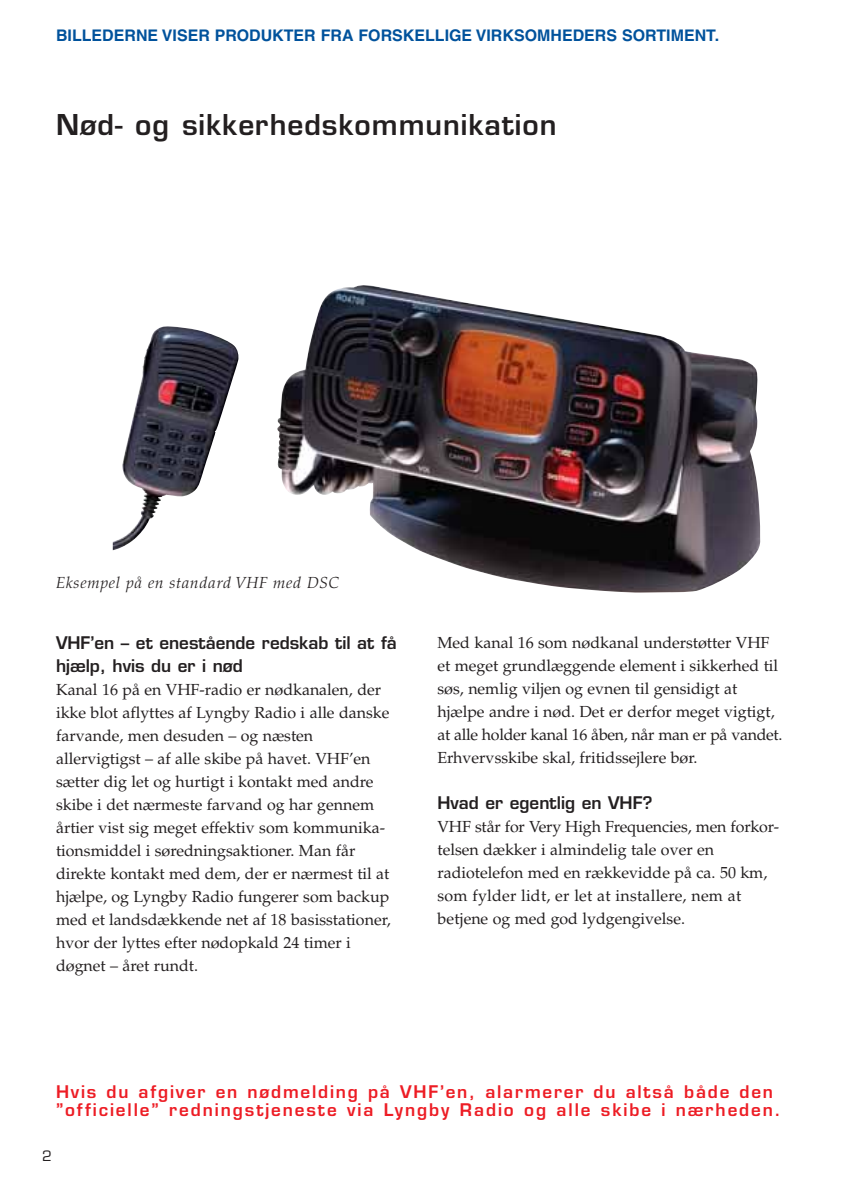
<style>
.page{position:relative;width:842px;height:1191px;background:#fff}
.page>*{position:absolute;margin:0;border:0;box-sizing:border-box;transform-origin:0 0}
.t1{font:600 28px "Eurostile";letter-spacing:.035em;color:#231f20}
.t2{font:600 17px/18px "Eurostile";letter-spacing:.115em;color:#ed1c24}
.t3{font:600 17px/23px "Eurostile";color:#231f20}
.t4{font:16px/23px "Palatino";color:#231f20}
.t5{font:700 16px "Helvetica";color:#00529c}
.t6{font:italic 300 16px "Palatino";letter-spacing:.05em;color:#231f20}
.t7{font:14px "Eurostile";color:#231f20}
</style>
<div class="page">
<img style="left:277px;top:285px;width:484px;height:308px">
<img style="left:113px;top:326px;width:126px;height:224px">
<p class="t5" style="left:56px;top:29px;width:665px">BILLEDERNE VISER PRODUKTER FRA FORSKELLIGE VIRKSOMHEDERS SORTIMENT.</p>
<h1 class="t1" style="left:56px;top:114px;width:502px">Nød- og sikkerhedskommunikation</h1>
<p class="t6" style="left:56px;top:577px;width:284px">Eksempel på en standard VHF med DSC</p>
<p class="t3" style="left:56px;top:633px;width:342px">VHF’en – et enestående redskab til at få hjælp, hvis du er i nød</p>
<p class="t4" style="left:56px;top:680px;width:336px">Kanal 16 på en VHF-radio er nødkanalen, der ikke blot aflyttes af Lyngby Radio i alle danske farvande, men desuden – og næsten allervigtigst – af alle skibe på havet. VHF’en sætter dig let og hurtigt i kontakt med andre skibe i det nærmeste farvand og har gennem årtier vist sig meget effektiv som kommunika&shy;tionsmiddel i søredningsaktioner. Man får direkte kontakt med dem, der er nærmest til at hjælpe, og Lyngby Radio fungerer som backup med et landsdækkende net af 18 basisstationer, hvor der lyttes efter nødopkald 24 timer i døgnet – året rundt.</p>
<p class="t4" style="left:437px;top:633px;width:346px">Med kanal 16 som nødkanal understøtter VHF et meget grundlæggende element i sikkerhed til søs, nemlig viljen og evnen til gensidigt at hjælpe andre i nød. Det er derfor meget vigtigt, at alle holder kanal 16 åben, når man er på vandet.<br>Erhvervsskibe skal, fritidssejlere bør.</p>
<p class="t3" style="left:437px;top:793px;width:217px">Hvad er egentlig en VHF?</p>
<p class="t4" style="left:437px;top:817px;width:343px">VHF står for Very High Frequencies, men forkor&shy;telsen dækker i almindelig tale over en radiotelefon med en rækkevidde på ca. 50 km, som fylder lidt, er let at installere, nem at betjene og med god lydgengivelse.</p>
<p class="t2" style="left:56px;top:1084px;width:726px">Hvis du afgiver en nødmelding på VHF’en, alarmerer du altså både den ”officielle” redningstjeneste via Lyngby Radio og alle skibe i nærheden.</p>
<p class="t7" style="left:42px;top:1150px;width:11px">2</p>
</div>
